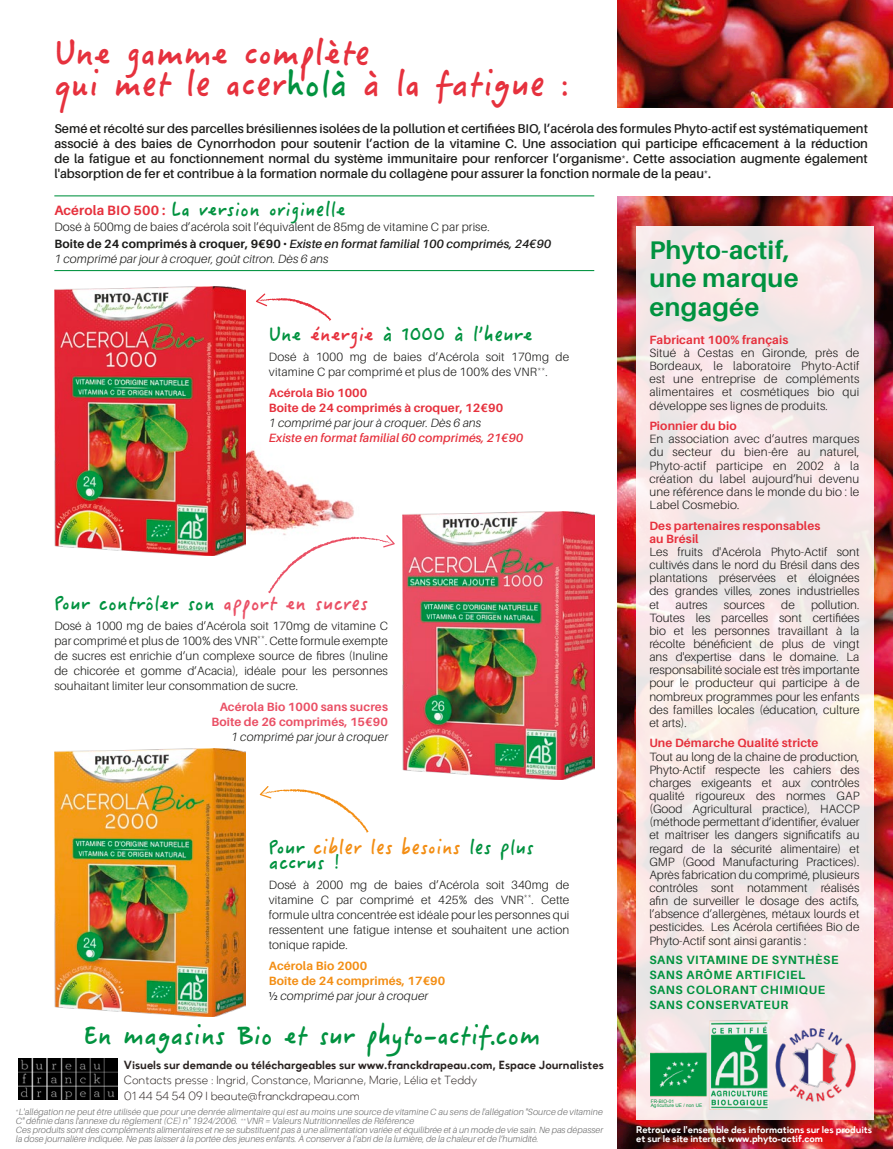
<style>
.page{position:relative;width:893px;height:1149px;background:#fff}
.page>*{position:absolute;margin:0;border:0;box-sizing:border-box;transform-origin:0 0}
.t1{font:39.75px/30.9px "HTC Hand";color:#e6313d}
.t2{font:30px "HTC Hand";color:#00923f}
.t3{font:700 25.5px/28.5px "Aileron";letter-spacing:.01em;color:#00923f}
.t4{font:22.5px "HTC Hand";letter-spacing:.01em;color:#00923f}
.t5{font:22.5px "HTC Hand";letter-spacing:.01em;color:#f38e14}
.t6{font:600 12.75px/15px "Aileron";color:#1c1c1a;text-align:justify}
.t7{font:300 12px/13.2px "Aileron";letter-spacing:.01em;color:#1c1c1a;text-align:justify}
.t8{font:700 12px/13.2px "Aileron";letter-spacing:.01em;color:#e6313d}
.t9{font:italic 300 12px "Aileron";letter-spacing:.01em;color:#1c1c1a}
.t10{font:700 12px/15px "Aileron";letter-spacing:.05em;color:#00923f}
.t11{font:700 12px/15px "Aileron";letter-spacing:.01em;color:#f38e14}
.t12{font:700 12px/15px "Aileron";letter-spacing:.01em;color:#ea5065;text-align:right}
.t13{font:italic 600 12px "Aileron";letter-spacing:.01em;color:#e6313d}
.t14{font:300 11.7px/15.8px "Zirkel";color:#2b2422}
.t15{font:700 11.7px "Zirkel";color:#2b2422}
.t16{font:700 9.75px/9px "Zirkel";letter-spacing:-.01em;color:#fff}
.t17{font:italic 300 9px/9px "Aileron";letter-spacing:.005em;color:#6e6e6e}
.t18{font:300 7.05px "Aileron";color:#1c1c1a}
.t19{font:4.8px/4.8px "Arial";letter-spacing:.01em;color:#00923f}
.s1{color:#00923f}
.s2{font-family:"Aileron";font-weight:700;font-size:13.5px;color:#e6313d}
.s3{font-weight:700}
.s4{font-weight:600;font-style:italic}
.s5{color:#e6313d}
.s6{color:#ea5065}
.s7{font-family:"Myriad Pro";font-weight:400;color:#1c1c1a}
.s8{font-weight:300;font-style:italic;color:#1c1c1a}
</style>
<div class="page">
<img style="left:187px;top:448px;width:167px;height:108px">
<img style="left:403px;top:511px;width:191px;height:268px">
<img style="left:54px;top:287px;width:192px;height:268px">
<img style="left:54px;top:748px;width:192px;height:268px">
<img style="left:617px;top:0;width:276px;height:1148px">
<svg style="left:636px;top:226px;width:238px;height:893px;background:#f4e8e8"></svg>
<img style="left:19px;top:1058px;width:99px;height:41px">
<img style="left:651px;top:1020px;width:117px;height:89px">
<img style="left:771px;top:1020px;width:88px;height:88px">
<svg style="left:268px;top:535px;width:127px;height:58px"></svg>
<svg style="left:260px;top:786px;width:108px;height:46px"></svg>
<svg style="left:256px;top:293px;width:75px;height:28px"></svg>
<div style="left:599px;top:109px;width:294px;height:87px;background:#fff"></div>
<hr style="left:54px;top:195px;width:540px;height:1px;background:#00923f">
<hr style="left:54px;top:270px;width:540px;height:1px;background:#00923f">
<h1 class="t1" style="left:54px;top:40px;width:517px">Une gamme complète<br>qui met le acer<span class="s1">holà</span> à la fatigue :</h1>
<p class="t6" style="left:54px;top:121px;width:815px">Semé et récolté sur des parcelles brésiliennes isolées de la pollution et certifiées BIO, l’acérola des formules Phyto-actif est systématiquement associé à des baies de Cynorrhodon pour soutenir l’action de la vitamine C. Une association qui participe efficacement à la réduction de la fatigue et au fonctionnement normal du système immunitaire pour renforcer l’organisme<sup>*</sup>. Cette association augmente également l'absorption de fer et contribue à la formation normale du collagène pour assurer la fonction normale de la peau<sup>*</sup>.</p>
<h3 class="t4" style="left:54px;top:196px;width:293px"><span class="s2">Acérola BIO 500 :</span> La version originelle</h3>
<p class="t7" style="left:54px;top:219px;width:498px;line-height:16.5px">Dosé à 500mg de baies d’acérola soit l’équivalent de 85mg de vitamine C par prise.<br><span class="s3">Boite de 24 comprimés à croquer, 9€90</span> <sup>.</sup> <span class="s4">Existe en format familial 100 comprimés, 24€90</span></p>
<p class="t9" style="left:54px;top:252px;width:276px">1 comprimé par jour à croquer, goût citron. Dès 6 ans</p>
<h3 class="t4" style="left:269px;top:321px;width:266px">Une <span class="s5">énergie</span> à 1000 à l’heure</h3>
<p class="t7" style="left:269px;top:350px;width:302px;line-height:15px">Dosé à 1000 mg de baies d’Acérola soit 170mg de vitamine C par comprimé et plus de 100% des VNR</p>
<p class="t18" style="left:537px;top:364px;width:9px">**</p>
<p class="t7" style="left:545px;top:365px;width:4px">.</p>
<p class="t8" style="left:269px;top:385px;width:236px;line-height:15px">Acérola Bio 1000<br>Boite de 24 comprimés à croquer, 12€90</p>
<p class="t9" style="left:269px;top:416px;width:214px">1 comprimé par jour à croquer. Dès 6 ans</p>
<p class="t13" style="left:269px;top:431px;width:256px">Existe en format familial 60 comprimés, 21€90</p>
<h3 class="t4" style="left:54px;top:589px;width:315px">Pour contrôler son <span class="s6">apport en sucres</span></h3>
<p class="t7" style="left:54px;top:618px;width:335px;line-height:15px">Dosé à 1000 mg de baies d’Acérola soit 170mg de vitamine C par comprimé et plus de 100% des VNR</p>
<p class="t7" style="left:54px;top:633px;width:335px;line-height:15px;text-indent:211px">. Cette formule exempte de sucres est enrichie d’un complexe source de fibres (Inuline de chicorée et gomme d’Acacia), idéale pour les personnes souhaitant limiter leur consommation de sucre.</p>
<p class="t12" style="left:211px;top:698px;width:178px">Acérola Bio 1000 sans sucres<br>Boîte de 26 comprimés, 15€90</p>
<p class="t9" style="left:231px;top:729px;width:158px">1 comprimé par jour à croquer</p>
<p class="t18" style="left:257px;top:632px;width:9px">**</p>
<h3 class="t5" style="left:269px;top:833px;width:266px"><span class="s1">Pour</span> cibler les besoins <span class="s1">les plus</span></h3>
<h3 class="t4" style="left:269px;top:848px;width:74px">accrus !</h3>
<p class="t7" style="left:269px;top:876px;width:302px;line-height:15px">Dosé à 2000 mg de baies d’Acérola soit 340mg de vitamine C par comprimé et 425% des VNR</p>
<p class="t18" style="left:524px;top:891px;width:9px">**</p>
<p class="t7" style="left:269px;top:891px;width:302px;line-height:15px;text-indent:263px">. Cette formule ultra concentrée est idéale pour les personnes qui ressentent une fatigue intense et souhaitent une action tonique rapide.</p>
<p class="t11" style="left:269px;top:957px;width:178px">Acérola Bio 2000<br>Boîte de 24 comprimés, 17€90 <span class="s7">½</span> <span class="s8">comprimé par jour à croquer</span></p>
<h2 class="t2" style="left:83px;top:1016px;width:458px">En magasins Bio et sur phyto-actif.com</h2>
<p class="t15" style="left:124px;top:1057px;width:481px">Visuels sur demande ou téléchargeables sur www.franckdrapeau.com, Espace Journalistes</p>
<p class="t14" style="left:124px;top:1072px;width:355px">Contacts presse : Ingrid, Constance, Marianne, Marie, Lélia et Teddy<br>01 44 54 54 09 I beaute@franckdrapeau.com</p>
<p class="t17" style="left:16px;top:1106px;width:589px"><sup>*</sup>L'allégation ne peut être utilisée que pour une denrée alimentaire qui est au moins une source de vitamine C au sens de l'allégation "Source de vitamine C" définie dans l'annexe du règlement (CE) n° 1924/2006. <sup>**</sup>VNR = Valeurs Nutritionnelles de Référence<br>Ces produits sont des compléments alimentaires et ne se substituent pas à une alimentation variée et équilibrée et à un mode de vie sain. Ne pas dépasser la dose journalière indiquée. Ne pas laisser à la portée des jeunes enfants. À conserver à l’abri de la lumière, de la chaleur et de l’humidité.</p>
<h3 class="t3" style="left:649px;top:235px;width:151px">Phyto-actif, une marque engagée</h3>
<p class="t8" style="left:649px;top:333px;width:140px">Fabricant 100% français</p>
<p class="t7" style="left:649px;top:346px;width:212px">Situé à Cestas en Gironde, près de Bordeaux, le laboratoire Phyto-Actif est une entreprise de compléments alimentaires et cosmétiques bio qui développe ses lignes de produits.</p>
<p class="t8" style="left:649px;top:419px;width:89px">Pionnier du bio</p>
<p class="t7" style="left:649px;top:432px;width:212px">En association avec d’autres marques du secteur du bien-êre au naturel, Phyto-actif participe en 2002 à la création du label aujourd’hui devenu une référence dans le monde du bio : le Label Cosmebio.</p>
<p class="t8" style="left:649px;top:519px;width:173px">Des partenaires responsables au Brésil</p>
<p class="t7" style="left:649px;top:545px;width:212px">Les fruits d'Acérola Phyto-Actif sont cultivés dans le nord du Brésil dans des plantations préservées et éloignées des grandes villes, zones industrielles et</p>
<p class="t7" style="left:649px;top:597px;width:212px;text-indent:162px">pollution.<br>Toutes les parcelles sont certifiées bio et les personnes travaillant à la récolte bénéficient de plus de vingt ans d'expertise dans le domaine. La responsabilité sociale est très importante pour le producteur qui participe à de nombreux programmes pour les enfants des familles locales (éducation, culture et arts).</p>
<p class="t8" style="left:649px;top:736px;width:171px">Une Démarche Qualité stricte</p>
<p class="t7" style="left:649px;top:749px;width:212px">Tout au long de la chaine de production, Phyto-Actif respecte les cahiers des charges exigeants et aux contrôles qualité rigoureux des normes GAP (Good Agricultural practice), HACCP (méthode permettant d’identifier, évaluer et maîtriser les dangers significatifs au regard de la sécurité alimentaire) et GMP (Good Manufacturing Practices).<br>Après fabrication du comprimé, plusieurs contrôles sont notamment réalisés afin de surveiller le dosage des actifs, l’absence d’allergènes, métaux lourds et pesticides. Les Acérola certifiées Bio de Phyto-Actif sont ainsi garantis :</p>
<p class="t10" style="left:649px;top:952px;width:191px">SANS VITAMINE DE SYNTHÈSE<br>SANS ARÔME ARTIFICIEL<br>SANS COLORANT CHIMIQUE<br>SANS CONSERVATEUR</p>
<p class="t7" style="left:676px;top:597px;width:34px">autres</p>
<p class="t7" style="left:724px;top:597px;width:43px">sources</p>
<p class="t7" style="left:781px;top:597px;width:15px">de</p>
<p class="t19" style="left:651px;top:1098px;width:53px">FR-BIO-01<br>Agriculture UE / non UE</p>
<p class="t16" style="left:636px;top:1124px;width:237px">Retrouvez l'ensemble des informations sur les produits et sur le site internet www.phyto-actif.com</p>
</div>
